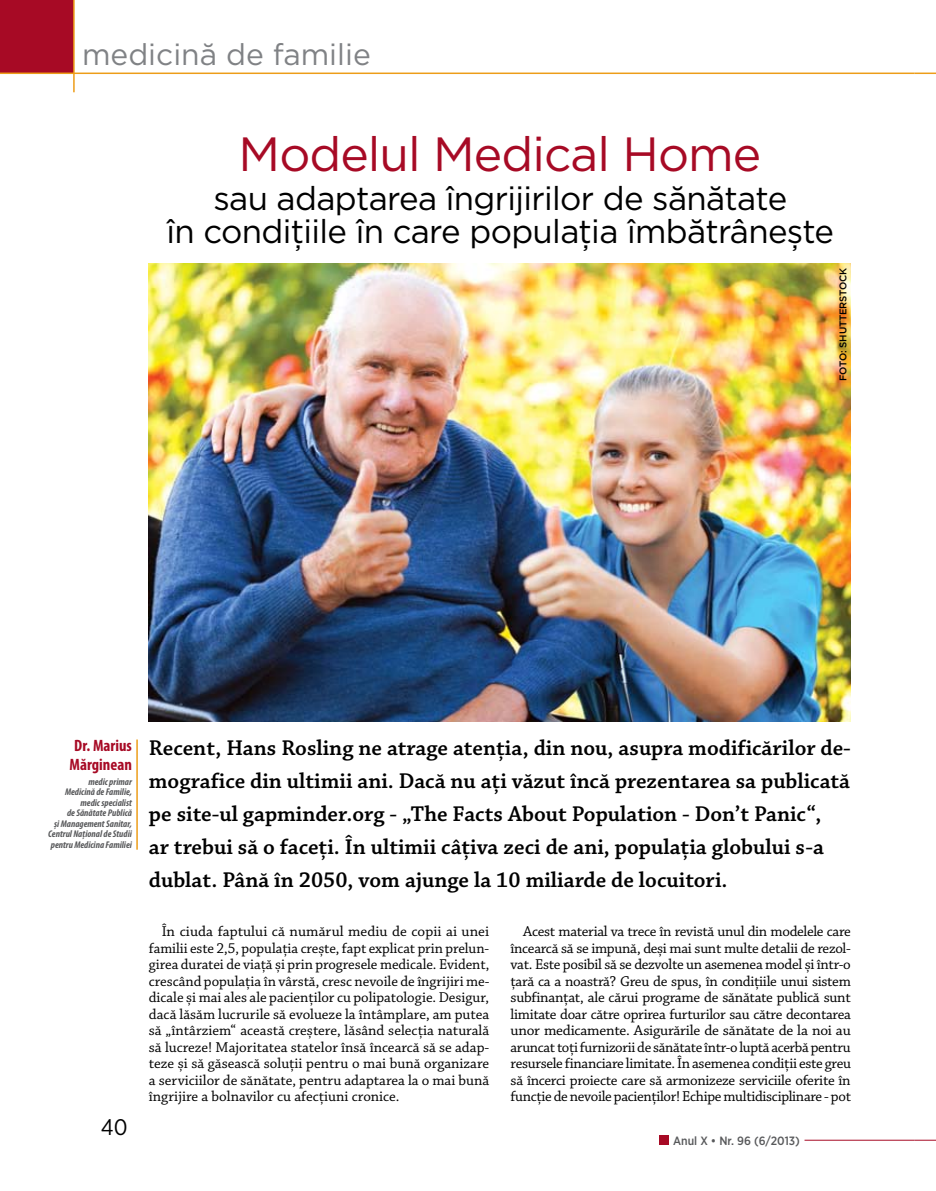
<style>
.page{position:relative;width:936px;height:1191px;background:#fff}
.page>*{position:absolute;margin:0;border:0;box-sizing:border-box;transform-origin:0 0}
.t1{font:48px "Gotham";letter-spacing:-.02em;color:#a70a25}
.t2{font:33px/33px "Gotham";letter-spacing:-.02em;color:#000;text-align:center}
.t3{font:30px "Gotham";color:#808285}
.t4{font:600 22.5px/33px "Chaparral Pro";color:#000}
.t5{font:22.5px "Gotham Narrow";color:#000}
.t6{font:700 condensed 16.5px/18.8px "Myriad Pro";color:#a70a25}
.t7{font:15px/16.5px "Chaparral Pro";letter-spacing:-.015em;color:#000;text-align:justify}
.t8{font:500 12px "Gotham Narrow";color:#58595b}
.t9{font:italic 700 condensed 9.75px/10.5px "Myriad Pro";color:#58595b;text-align:right}
.t10{font:500 9.75px "Gotham";letter-spacing:-.02em;color:#000}
</style>
<div class="page">
<hr style="left:804px;top:1139px;width:110px;height:1px;background:#a70a25">
<div style="left:659px;top:1135px;width:9px;height:9px;background:#a70a25"></div>
<div style="left:0;top:0;width:73px;height:73px;background:#a70a25"></div>
<hr style="left:0;top:73px;width:914px;height:1px;background:#ed9d19">
<hr style="left:73px;top:0;width:2px;height:92px;background:#ed9d19">
<svg style="left:914px;top:1139px;width:21px;height:1px"></svg>
<svg style="left:914px;top:73px;width:21px;height:1px"></svg>
<hr style="left:136px;top:739px;width:2px;height:110px;background:#ed9d19">
<img style="left:149px;top:264px;width:701px;height:457px">
<h3 class="t3" style="left:82px;top:35px;width:290px">medicină de familie</h3>
<h1 class="t1" style="left:238px;top:123px;width:524px">Modelul Medical Home</h1>
<h2 class="t2" style="left:166px;top:181px;width:669px">sau adaptarea îngrijirilor de sănătate<br>în condiţiile în care populaţia îmbătrânește</h2>
<p class="t10" style="left:836px;top:381px;width:114px;rotate:-90deg">foto: SHUTTERSTOCK</p>
<p class="t6" style="left:70px;top:736px;width:64px">Dr. Marius<br>Mărginean</p>
<p class="t9" style="left:48px;top:776px;width:85px">medic primar<br>Medicină de Familie, medic specialist<br>de Sănătate Publică<br>și Management Sanitar,<br>Centrul Naţional de Studii pentru Medicina Familiei</p>
<h3 class="t5" style="left:101px;top:1113px;width:28px">40</h3>
<p class="t4" style="left:149px;top:731px;width:703px">Recent, Hans Rosling ne atrage atenţia, din nou, asupra modificărilor de&shy;mografice din ultimii ani. Dacă nu aţi văzut încă prezentarea sa publicată pe site-ul gapminder.org - „The Facts About Population - Don’t Panic“,<br>ar trebui să o faceţi. În ultimii câţiva zeci de ani, populaţia globului s-a dublat. Până în 2050, vom ajunge la 10 miliarde de locuitori.</p>
<p class="t7" style="left:149px;top:923px;width:342px;text-indent:13px">În ciuda faptului că numărul mediu de copii ai unei familii este 2,5, populaţia crește, fapt explicat prin prelun&shy;girea duratei de viaţă și prin progresele medicale. Evident, crescând populaţia în vârstă, cresc nevoile de îngrijiri me&shy;dicale și mai ales ale pacienţilor cu polipatologie. Desigur, dacă lăsăm lucrurile să evolueze la întâmplare, am putea să „întârziem“ această creștere, lăsând selecţia naturală să lucreze! Majoritatea statelor însă încearcă să se adap&shy;teze și să găsească soluţii pentru o mai bună organizare a serviciilor de sănătate, pentru adaptarea la o mai bună îngrijire a bolnavilor cu afecţiuni cronice.</p>
<p class="t7" style="left:510px;top:923px;width:342px;text-indent:13px">Acest material va trece în revistă unul din modelele care încearcă să se impună, deși mai sunt multe detalii de rezol&shy;vat. Este posibil să se dezvolte un asemenea model și într-o ţară ca a noastră? Greu de spus, în condiţiile unui sistem subfinanţat, ale cărui programe de sănătate publică sunt limitate doar către oprirea furturilor sau către decontarea unor medicamente. Asigurările de sănătate de la noi au aruncat toţi furnizorii de sănătate într-o luptă acerbă pentru resursele financiare limitate. În asemenea condiţii este greu să încerci proiecte care să armonizeze serviciile oferite în funcţie de nevoile pacienţilor! Echipe multidisciplinare - pot</p>
<p class="t8" style="left:673px;top:1133px;width:128px">Anul X • Nr. 96 (6/2013)</p>
</div>
